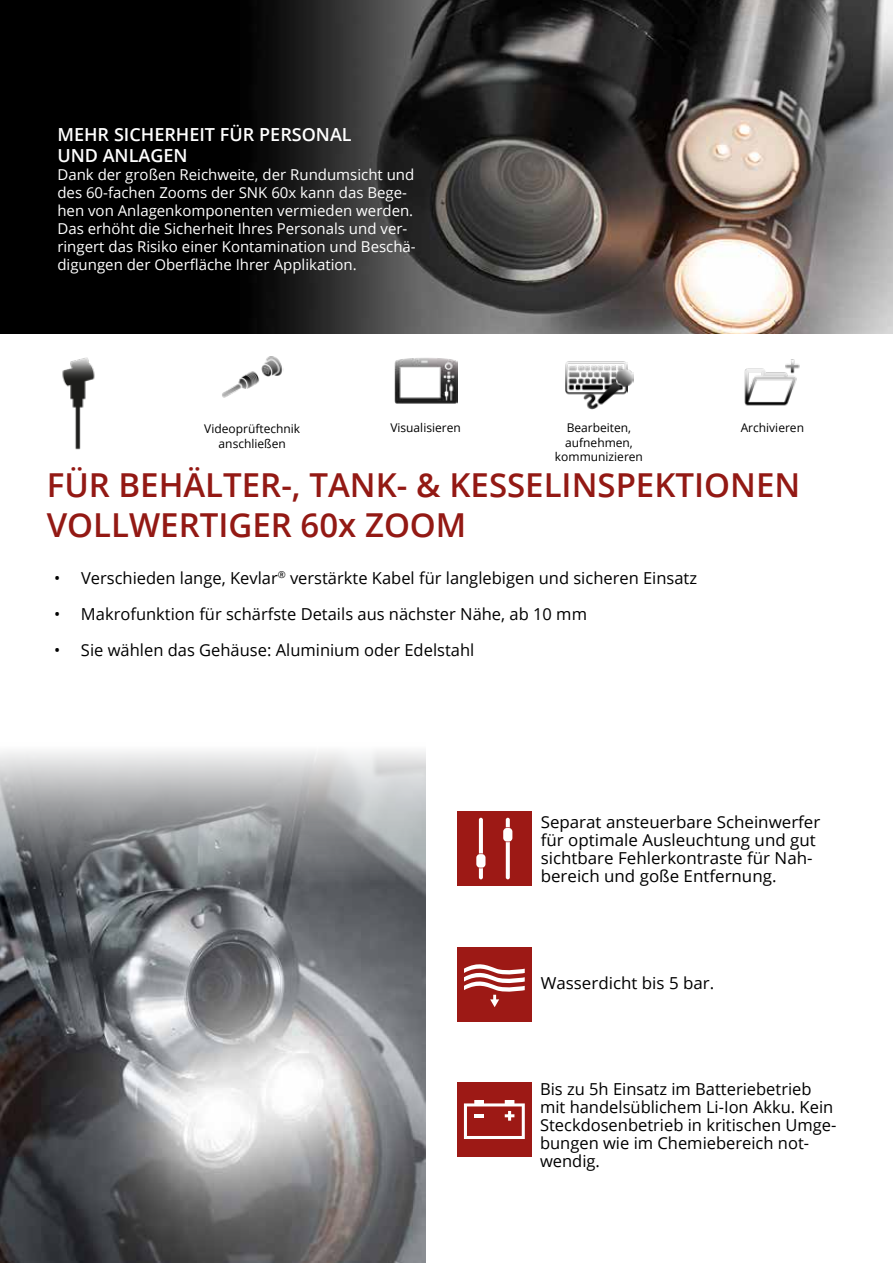
<style>
.page{position:relative;width:893px;height:1263px;background:#fff}
.page>*{position:absolute;margin:0;border:0;box-sizing:border-box;transform-origin:0 0}
.t1{font:600 33px/39.6px "Open Sans";color:#931914}
.t2{font:600 18px/21.6px "Open Sans";color:#fff}
.t3{font:16.5px/18px "Open Sans";color:#000}
.t4{font:15px/18px "Open Sans";color:#fff}
.t5{font:12px/14.4px "Open Sans";color:#000;text-align:center}
</style>
<div class="page">
<img style="left:0;top:0;width:893px;height:333px">
<img style="left:744px;top:359px;width:56px;height:47px">
<img style="left:565px;top:361px;width:62px;height:38px">
<img style="left:584px;top:368px;width:49px;height:41px">
<img style="left:394px;top:358px;width:63px;height:46px">
<img style="left:222px;top:356px;width:62px;height:42px">
<img style="left:62px;top:357px;width:33px;height:93px">
<img style="left:0;top:751px;width:425px;height:512px">
<div style="left:457px;top:947px;width:74px;height:74px;background:#9d1915"></div>
<svg style="left:464px;top:964px;width:61px;height:43px"></svg>
<div style="left:457px;top:811px;width:74px;height:75px;background:#9d1915"></div>
<svg style="left:476px;top:818px;width:9px;height:61px"></svg>
<svg style="left:503px;top:818px;width:9px;height:61px"></svg>
<div style="left:457px;top:1082px;width:74px;height:75px;background:#9d1915"></div>
<svg style="left:464px;top:1100px;width:61px;height:39px"></svg>
<p class="t2" style="left:57px;top:123px;width:296px">MEHR SICHERHEIT FÜR PERSONAL<br>UND ANLAGEN</p>
<p class="t4" style="left:57px;top:166px;width:360px">Dank der großen Reichweite, der Rundumsicht und des 60-fachen Zooms der SNK 60x kann das Bege&shy;hen von Anlagenkomponenten vermieden werden.<br>Das erhöht die Sicherheit Ihres Personals und ver&shy;ringert das Risiko einer Kontamination und Beschä&shy;digungen der Oberfläche Ihrer Applikation.</p>
<p class="t5" style="left:204px;top:421px;width:97px">Videoprüftechnik anschließen</p>
<p class="t5" style="left:390px;top:421px;width:72px">Visualisieren</p>
<p class="t5" style="left:567px;top:421px;width:66px">Bearbeiten,</p>
<p class="t5" style="left:741px;top:420px;width:65px">Archivieren</p>
<p class="t5" style="left:555px;top:435px;width:90px">aufnehmen, kommunizieren</p>
<h1 class="t1" style="left:47px;top:465px;width:755px">FÜR BEHÄLTER-, TANK- &amp; KESSELINSPEKTIONEN<br>VOLLWERTIGER 60x ZOOM</h1>
<p class="t3" style="left:54px;top:568px;width:645px">• Verschieden lange, Kevlar<sup>®</sup> verstärkte Kabel für langlebigen und sicheren Einsatz</p>
<p class="t3" style="left:54px;top:604px;width:534px">• Makrofunktion für schärfste Details aus nächster Nähe, ab 10 mm</p>
<p class="t3" style="left:54px;top:640px;width:422px">• Sie wählen das Gehäuse: Aluminium oder Edelstahl</p>
<p class="t3" style="left:541px;top:812px;width:281px">Separat ansteuerbare Scheinwerfer für optimale Ausleuchtung und gut sichtbare Fehlerkontraste für Nah&shy;bereich und goße Entfernung.</p>
<p class="t3" style="left:541px;top:973px;width:175px">Wasserdicht bis 5 bar.</p>
<p class="t3" style="left:540px;top:1079px;width:298px">Bis zu 5h Einsatz im Batteriebetrieb mit handelsüblichem Li-Ion Akku. Kein<br>Steckdosenbetrieb in kritischen Umge&shy;bungen wie im Chemiebereich not&shy;wendig.</p>
</div>
